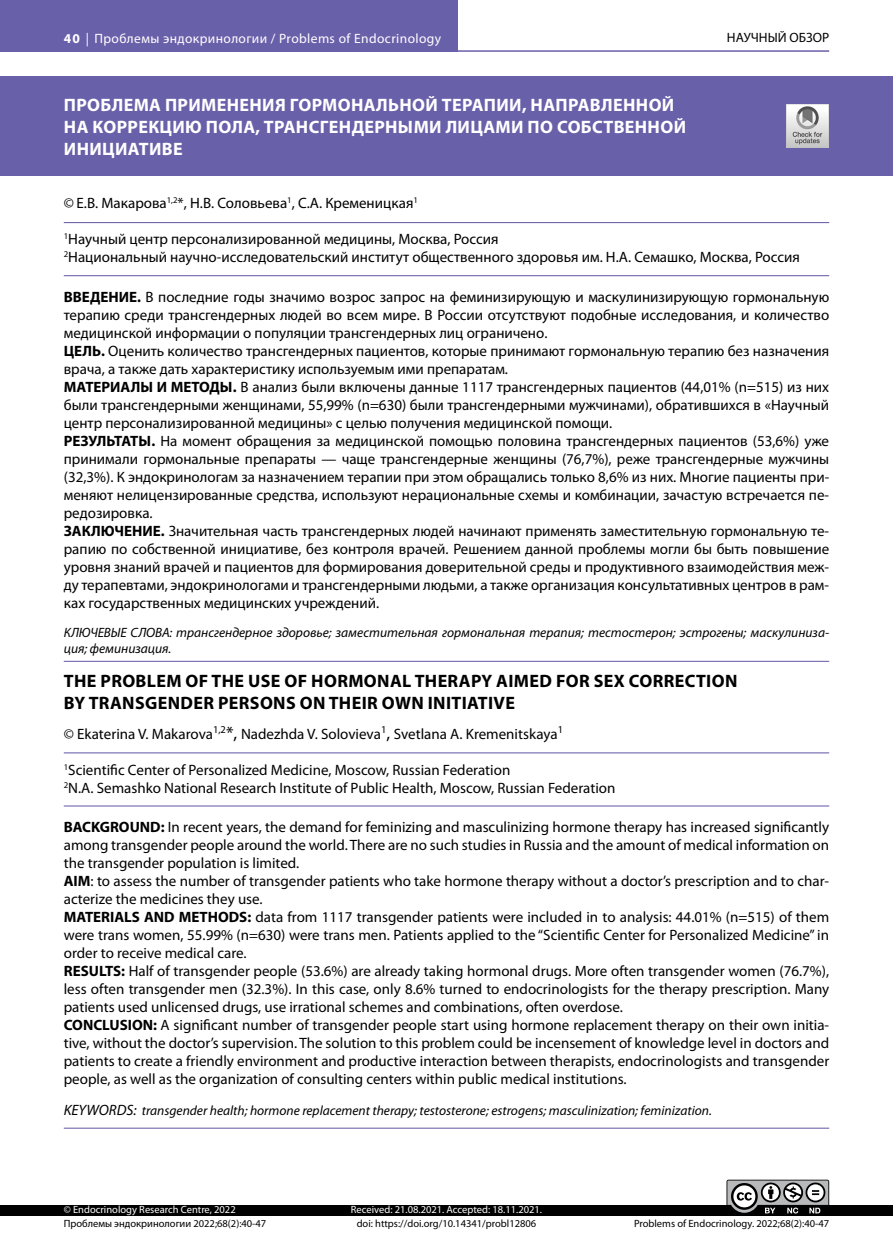
<style>
.page{position:relative;width:893px;height:1255px;background:#fff}
.page>*{position:absolute;margin:0;border:0;box-sizing:border-box;transform-origin:0 0}
.t1{font:700 18px/21.6px "Myriad Pro";letter-spacing:.02em;color:#fff}
.t2{font:700 18px/21.6px "Myriad Pro";letter-spacing:.02em;color:#000}
.t3{font:15px/18px "Myriad Pro";color:#000}
.t4{font:italic 13.5px/16.2px "Myriad Pro";color:#000}
.t5{font:13.5px "Myriad Pro";letter-spacing:.03em;color:#fff}
.t6{font:13.5px "Myriad Pro";color:#000}
.t7{font:10.5px "Myriad Pro";color:#000}
.t8{font:10.5px "Myriad Pro";color:#fff}
.s1{font-weight:700}
.s2{font-size:18px}
.s3{font-size:15px}
</style>
<div class="page">
<hr style="left:0;top:50px;width:829px;height:2px;background:#6960aa">
<div style="left:0;top:0;width:457px;height:51px;background:#6960aa"></div>
<hr style="left:64px;top:222px;width:765px;height:1px;background:#6960aa">
<hr style="left:64px;top:275px;width:765px;height:1px;background:#6960aa">
<hr style="left:64px;top:660px;width:765px;height:2px;background:#6960aa">
<hr style="left:64px;top:752px;width:765px;height:1px;background:#6960aa">
<hr style="left:64px;top:805px;width:765px;height:1px;background:#6960aa">
<hr style="left:64px;top:1127px;width:765px;height:1px;background:#6960aa">
<div style="left:0;top:1204px;width:893px;height:11px;background:#000"></div>
<div style="left:0;top:77px;width:893px;height:99px;background:#6960aa"></div>
<svg style="left:726px;top:1179px;width:103px;height:35px"></svg>
<img style="left:786px;top:105px;width:43px;height:42px">
<p class="t5" style="left:64px;top:30px;width:379px"><span class="s1">40</span> | Проблемы эндокринологии / Problems of Endocrinology</p>
<p class="t6" style="left:727px;top:29px;width:104px">НАУЧНЫЙ ОБЗОР</p>
<p class="t1" style="left:64px;top:94px;width:624px">ПРОБЛЕМА ПРИМЕНЕНИЯ ГОРМОНАЛЬНОЙ ТЕРАПИИ, НАПРАВЛЕННОЙ<br>НА КОРРЕКЦИЮ ПОЛА, ТРАНСГЕНДЕРНЫМИ ЛИЦАМИ ПО СОБСТВЕННОЙ<br>ИНИЦИАТИВЕ</p>
<p class="t3" style="left:64px;top:194px;width:356px">© Е.В. Макарова<sup>1,2</sup>*, Н.В. Соловьева<sup>1</sup>, С.А. Кременицкая<sup>1</sup></p>
<p class="t3" style="left:64px;top:230px;width:738px"><sup>1</sup>Научный центр персонализированной медицины, Москва, Россия<br><sup>2</sup>Национальный научно-исследовательский институт общественного здоровья им. Н.А. Семашко, Москва, Россия</p>
<p class="t3" style="left:64px;top:287px;width:767px"><span class="s1">ВВЕДЕНИЕ.</span> В последние годы значимо возрос запрос на феминизирующую и маскулинизирующую гормональную терапию среди трансгендерных людей во всем мире. В России отсутствуют подобные исследования, и количество медицинской информации о популяции трансгендерных лиц ограничено.<br><span class="s1">ЦЕЛЬ.</span> Оценить количество трансгендерных пациентов, которые принимают гормональную терапию без назначения врача, а также дать характеристику используемым ими препаратам.<br><span class="s1">МАТЕРИАЛЫ И МЕТОДЫ.</span> В анализ были включены данные 1117 трансгендерных пациентов (44,01% (n=515) из них были трансгендерными женщинами, 55,99% (n=630) были трансгендерными мужчинами), обратившихся в «Научный центр персонализированной медицины» с целью получения медицинской помощи.<br><span class="s1">РЕЗУЛЬТАТЫ.</span> На момент обращения за медицинской помощью половина трансгендерных пациентов (53,6%) уже принимали гормональные препараты — чаще трансгендерные женщины (76,7%), реже трансгендерные мужчины (32,3%). К эндокринологам за назначением терапии при этом обращались только 8,6% из них. Многие пациенты при&shy;меняют нелицензированные средства, используют нерациональные схемы и комбинации, зачастую встречается пе&shy;редозировка.<br><span class="s1">ЗАКЛЮЧЕНИЕ.</span> Значительная часть трансгендерных людей начинают применять заместительную гормональную те&shy;рапию по собственной инициативе, без контроля врачей. Решением данной проблемы могли бы быть повышение уровня знаний врачей и пациентов для формирования доверительной среды и продуктивного взаимодействия меж&shy;ду терапевтами, эндокринологами и трансгендерными людьми, а также организация консультативных центров в рам&shy;ках государственных медицинских учреждений.</p>
<p class="t4" style="left:64px;top:624px;width:767px">КЛЮЧЕВЫЕ СЛОВА: трансгендерное здоровье; заместительная гормональная терапия; тестостерон; эстрогены; маскулиниза&shy;ция; феминизация.</p>
<p class="t2" style="left:64px;top:670px;width:675px">THE PROBLEM OF THE USE OF HORMONAL THERAPY AIMED FOR SEX CORRECTION<br>BY TRANSGENDER PERSONS ON THEIR OWN INITIATIVE</p>
<p class="t3" style="left:64px;top:724px;width:501px">© Ekaterina V. Makarova<sup>1,2</sup><span class="s2">*,</span> Nadezhda V. Solovieva<sup>1</sup><span class="s2">,</span> Svetlana A. Kremenitskaya<sup>1</sup></p>
<p class="t3" style="left:64px;top:760px;width:553px"><sup>1</sup>Scientific Center of Personalized Medicine, Moscow, Russian Federation<br><sup>2</sup>N.A. Semashko National Research Institute of Public Health, Moscow, Russian Federation</p>
<p class="t3" style="left:64px;top:817px;width:767px"><span class="s1">BACKGROUND:</span> In recent years, the demand for feminizing and masculinizing hormone therapy has increased significantly among transgender people around the world. There are no such studies in Russia and the amount of medical information on the transgender population is limited.<br><span class="s1">AIM</span>: to assess the number of transgender patients who take hormone therapy without a doctor’s prescription and to char&shy;acterize the medicines they use.<br><span class="s1">MATERIALS AND METHODS:</span> data from 1117 transgender patients were included in to analysis: 44.01% (n=515) of them were trans women, 55.99% (n=630) were trans men. Patients applied to the “Scientific Center for Personalized Medicine” in order to receive medical care.<br><span class="s1">RESULTS:</span> Half of transgender people (53.6%) are already taking hormonal drugs. More often transgender women (76.7%), less often transgender men (32.3%). In this case, only 8.6% turned to endocrinologists for the therapy prescription. Many patients used unlicensed drugs, use irrational schemes and combinations, often overdose.<br><span class="s1">CONCLUSION:</span> A significant number of transgender people start using hormone replacement therapy on their own initia&shy;tive, without the doctor’s supervision. The solution to this problem could be incensement of knowledge level in doctors and patients to create a friendly environment and productive interaction between therapists, endocrinologists and transgender people, as well as the organization of consulting centers within public medical institutions.</p>
<p class="t4" style="left:64px;top:1101px;width:650px"><span class="s3">KEYWORDS:</span> transgender health; hormone replacement therapy; testosterone; estrogens; masculinization; feminization.</p>
<p class="t8" style="left:64px;top:1203px;width:173px">© Endocrinology Research Centre, 2022</p>
<p class="t8" style="left:351px;top:1203px;width:193px">Received: 21.08.2021. Accepted: 18.11.2021.</p>
<p class="t7" style="left:64px;top:1216px;width:204px">Проблемы эндокринологии 2022;68(2):40-47</p>
<p class="t7" style="left:357px;top:1216px;width:181px">doi: https://doi.org/10.14341/probl12806</p>
<p class="t7" style="left:634px;top:1216px;width:197px">Problems of Endocrinology. 2022;68(2):40-47</p>
</div>
